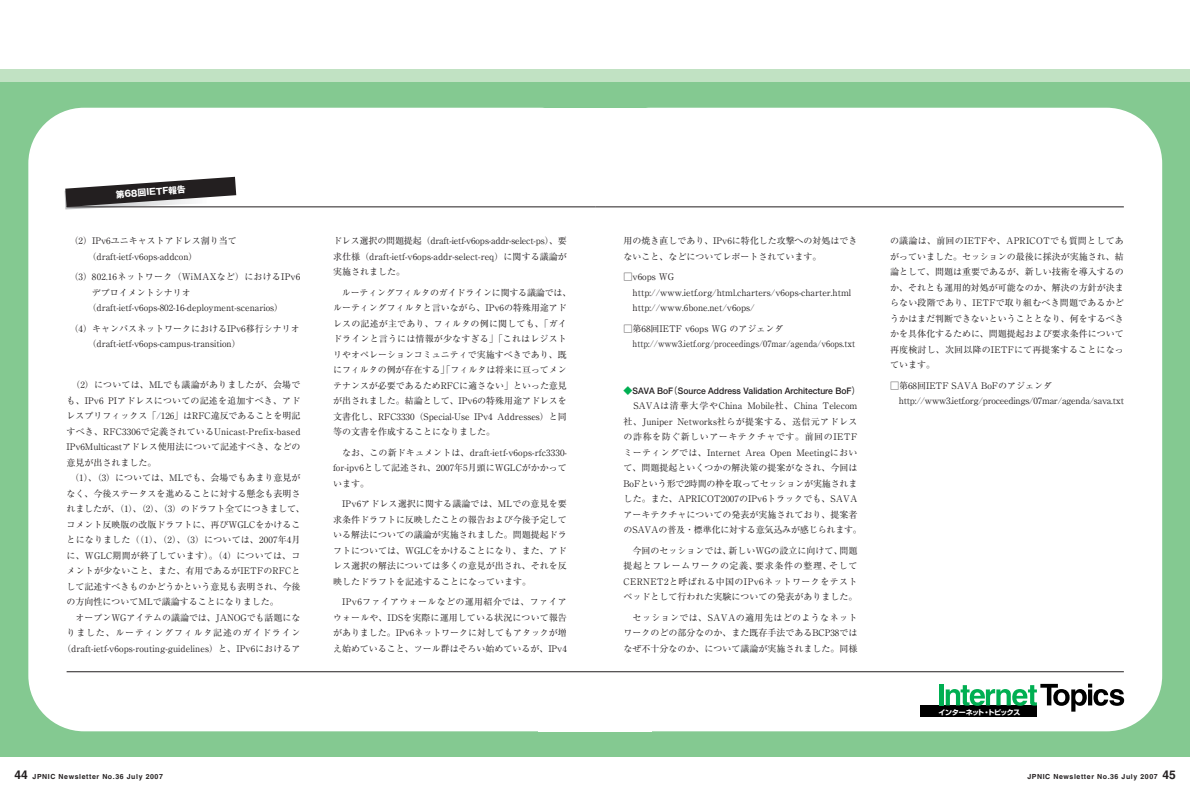
<style>
.page{position:relative;width:1190px;height:793px;background:#fff}
.page>*{position:absolute;margin:0;border:0;box-sizing:border-box;transform-origin:0 0}
.t1{font:9px/15.5px "Ryumin";color:#231f20;text-align:justify}
.t2{font:9px "Ryumin";letter-spacing:.02em;color:#231f20}
.t3{font:9px/15.5px "Ryumin";letter-spacing:-.025em;color:#231f20}
.t4{font:700 9px "Futo Go B101";color:#231f20;scale:.95 1}
.t5{font:9px "Ryumin";letter-spacing:.085em;color:#231f20}
.t6{font:700 8.7px "Gothic MB101";color:#fff}
.t7{font:7px "Midashi Go MB31";letter-spacing:.085em;color:#231f20}
.t8{font:700 7px "Shin Go";letter-spacing:-.055em;color:#fff}
.s1{color:#00af52}
.s2{font-size:12px}
</style>
<div class="page">
<div style="left:595px;top:70px;width:595px;height:687px;background:#84c991"></div>
<div style="left:595px;top:70px;width:595px;height:12px;background:#c1e2c3"></div>
<div style="left:0;top:70px;width:595px;height:687px;background:#84c991"></div>
<div style="left:0;top:70px;width:595px;height:12px;background:#c1e2c3"></div>
<div style="left:595px;top:108px;width:567px;height:623px;background:#fff;border-radius:56px"></div>
<div style="left:28px;top:108px;width:567px;height:623px;background:#fff;border-radius:56px"></div>
<div style="left:539px;top:108px;width:113px;height:623px;background:#fff"></div>
<hr style="left:595px;top:207px;width:529px;height:1px;background:#231f20">
<hr style="left:595px;top:672px;width:529px;height:1px;background:#231f20">
<hr style="left:67px;top:672px;width:528px;height:1px;background:#231f20">
<div style="left:920px;top:705px;width:117px;height:12px;background:#000"></div>
<div style="left:939px;top:684px;width:5px;height:21px;background:#00af52"></div>
<svg style="left:946px;top:684px;width:178px;height:28px"></svg>
<svg style="left:65px;top:177px;width:171px;height:32px"></svg>
<hr style="left:67px;top:207px;width:528px;height:1px;background:#231f20">
<p class="t6" style="left:116px;top:191px;width:72px;rotate:-4deg">第68回IETF報告</p>
<p class="t1" style="left:88px;top:234px;width:151px;text-indent:-18px">（2）IPv6ユニキャストアドレス割り当て（draft-ietf-v6ops-addcon）</p>
<p class="t2" style="left:70px;top:274px;width:232px">（3）802.16ネットワーク（WiMAXなど）におけるIPv6</p>
<p class="t1" style="left:92px;top:286px;width:100px">デプロイメントシナリオ</p>
<p class="t1" style="left:88px;top:301px;width:197px">（draft-ietf-v6ops-802-16-deployment-scenarios）</p>
<p class="t1" style="left:88px;top:322px;width:214px;text-indent:-18px">（4）キャンパスネットワークにおけるIPv6移行シナリオ（draft-ietf-v6ops-campus-transition）</p>
<p class="t2" style="left:71px;top:382px;width:231px">（2）については、MLでも議論がありましたが、会場で</p>
<p class="t2" style="left:67px;top:397px;width:235px">も、IPv6 PIアドレスについての記述を追加すべき、アド</p>
<p class="t1" style="left:67px;top:409px;width:235px">レスプリフィックス「/126」はRFC違反であることを明記</p>
<p class="t2" style="left:67px;top:428px;width:235px">すべき、RFC3306で定義されているUnicast-Prefix-based</p>
<p class="t1" style="left:67px;top:440px;width:235px">IPv6Multicastアドレス使用法について記述すべき、などの</p>
<p class="t1" style="left:67px;top:456px;width:91px">意見が出されました。</p>
<p class="t1" style="left:70px;top:471px;width:232px">（1）、（3）については、MLでも、会場でもあまり意見が</p>
<p class="t1" style="left:67px;top:487px;width:235px">なく、今後ステータスを進めることに対する懸念も表明さ</p>
<p class="t1" style="left:67px;top:502px;width:240px">れましたが、（1）、（2）、（3）のドラフト全てにつきまして、</p>
<p class="t1" style="left:67px;top:518px;width:235px">コメント反映版の改版ドラフトに、再びWGLCをかけるこ</p>
<p class="t1" style="left:67px;top:533px;width:235px">とになりました（（1）、（2）、（3）については、2007年4月</p>
<p class="t2" style="left:67px;top:552px;width:235px">に、WGLC期間が終了しています）。（4）については、コ</p>
<p class="t1" style="left:67px;top:564px;width:235px">メントが少ないこと、また、有用であるがIETFのRFCと</p>
<p class="t1" style="left:67px;top:580px;width:235px">して記述すべきものかどうかという意見も表明され、今後</p>
<p class="t1" style="left:67px;top:595px;width:214px">の方向性についてMLで議論することになりました。</p>
<p class="t1" style="left:76px;top:611px;width:226px">オープンWGアイテムの議論では、JANOGでも話題にな</p>
<p class="t5" style="left:67px;top:630px;width:235px">りました、ルーティングフィルタ記述のガイドライン</p>
<p class="t1" style="left:62px;top:642px;width:240px">（draft-ietf-v6ops-routing-guidelines）と、IPv6におけるア</p>
<p class="t1" style="left:333px;top:234px;width:235px">ドレス選択の問題提起（draft-ietf-v6ops-addr-select-ps）、要求仕様（draft-ietf-v6ops-addr-select-req）に関する議論が実施されました。</p>
<p class="t1" style="left:333px;top:286px;width:240px;text-align:left;text-indent:9px">ルーティングフィルタのガイドラインに関する議論では、ルーティングフィルタと言いながら、IPv6の特殊用途アドレスの記述が主であり、フィルタの例に関しても、「ガイドラインと言うには情報が少なすぎる」「これはレジストリやオペレーションコミュニティで実施すべきであり、既にフィルタの例が存在する」「フィルタは将来に亘ってメンテナンスが必要であるためRFCに適さない」といった意見が出されました。結論として、IPv6の特殊用途アドレスを文書化し、RFC3330（Special-Use IPv4 Addresses）と同等の文書を作成することになりました。</p>
<p class="t1" style="left:333px;top:446px;width:235px;text-indent:9px">なお、この新ドキュメントは、draft-ietf-v6ops-rfc3330- for-ipv6として記述され、2007年5月頭にWGLCがかかっています。</p>
<p class="t1" style="left:333px;top:497px;width:235px;text-indent:9px">IPv6アドレス選択に関する議論では、MLでの意見を要求条件ドラフトに反映したことの報告および今後予定している解法についての議論が実施されました。問題提起ドラフトについては、WGLCをかけることになり、また、アドレス選択の解法については多くの意見が出され、それを反映したドラフトを記述することになっています。</p>
<p class="t1" style="left:333px;top:595px;width:235px;text-indent:9px">IPv6ファイアウォールなどの運用紹介では、ファイアウォールや、IDSを実際に運用している状況について報告がありました。IPv6ネットワークに対してもアタックが増え始めていること、ツール群はそろい始めているが、IPv4</p>
<p class="t1" style="left:624px;top:234px;width:235px">用の焼き直しであり、IPv6に特化した攻撃への対処はできないこと、などについてレポートされています。</p>
<p class="t1" style="left:633px;top:270px;width:220px;text-align:left;text-indent:-9px">□v6ops WG http://www.ietf.org/html.charters/v6ops-charter.html http://www.6bone.net/v6ops/</p>
<p class="t1" style="left:633px;top:322px;width:224px;text-indent:-9px">□第68回IETF v6ops WG のアジェンダhttp://www3.ietf.org/proceedings/07mar/agenda/v6ops.txt</p>
<p class="t4" style="left:624px;top:387px;width:250px"><span class="s1">◆</span>SAVA BoF（Source Address Validation Architecture BoF）</p>
<p class="t1" style="left:624px;top:399px;width:240px;text-align:center">SAVAは清華大学やChina Mobile社、China Telecom<br>社、Juniper Networks社らが提案する、送信元アドレスの詐称を防ぐ新しいアーキテクチャです。前回のIETFミーティングでは、Internet Area Open Meetingにおいて、問題提起といくつかの解決策の提案がなされ、今回はBoFという形で2時間の枠を取ってセッションが実施されました。また、APRICOT2007のIPv6トラックでも、SAVAアーキテクチャについての発表が実施されており、提案者のSAVAの普及・標準化に対する意気込みが感じられます。</p>
<p class="t1" style="left:624px;top:544px;width:235px;text-indent:9px">今回のセッションでは、新しいWGの設立に向けて、問題提起とフレームワークの定義、要求条件の整理、そしてCERNET2と呼ばれる中国のIPv6ネットワークをテストベッドとして行われた実験についての発表がありました。</p>
<p class="t1" style="left:624px;top:611px;width:235px;text-indent:9px">セッションでは、SAVAの適用先はどのようなネットワークのどの部分なのか、また既存手法であるBCP38ではなぜ不十分なのか、について議論が実施されました。同様</p>
<p class="t1" style="left:890px;top:234px;width:235px">の議論は、前回のIETFや、APRICOTでも質問としてあがっていました。セッションの最後に採決が実施され、結論として、問題は重要であるが、新しい技術を導入するのか、それとも運用的対処が可能なのか、解決の方針が決まらない段階であり、IETFで取り組むべき問題であるかどうかはまだ判断できないということとなり、何をするべきかを具体化するために、問題提起および要求条件について再度検討し、次回以降のIETFにて再提案することになっています。</p>
<p class="t3" style="left:899px;top:379px;width:227px;text-indent:-9px">□第68回IETF SAVA BoFのアジェンダhttp://www3.ietf.org/proceedings/07mar/agenda/sava.txt</p>
<p class="t8" style="left:939px;top:709px;width:83px">インターネット・トピックス</p>
<p class="t7" style="left:15px;top:774px;width:150px"><span class="s2">44</span> JPNIC Newsletter No.36 July 2007</p>
<p class="t7" style="left:1027px;top:774px;width:150px">JPNIC Newsletter No.36 July 2007 <span class="s2">45</span></p>
</div>
